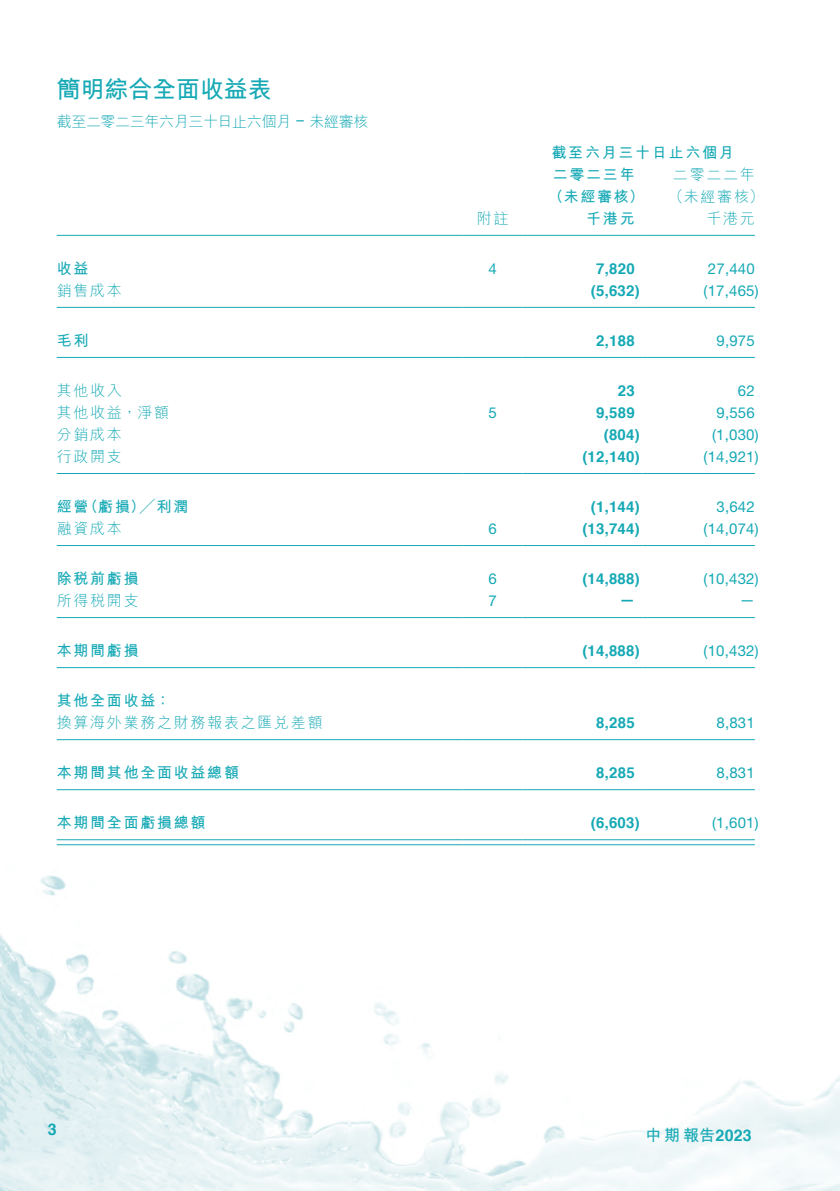
<style>
.page{position:relative;width:840px;height:1191px;background:#fff}
.page>*{position:absolute;margin:0;border:0;box-sizing:border-box;transform-origin:0 0}
.t1{font:700 24px "M Hei HK";letter-spacing:-.005em;color:#15a9b5}
.t2{font:700 16px "M Hei HK";color:#15a9b5}
.t3{font:700 16px "Helvetica";color:#15a9b5}
._01_Body_Text{font:15px "Helvetica Neue LT Std";letter-spacing:.015em;color:#15a9b5}
._01_Body_Text-2{font:700 15px "Helvetica";letter-spacing:.015em;color:#15a9b5}
._15_Table_Stub{font:700 15px "M Hei HK";letter-spacing:.115em;color:#15a9b5}
._15_Table_Stub-2{font:300 15px "M Hei HK";letter-spacing:.115em;color:#15a9b5}
._01_Body_Text-3{font:700 15px "M Hei HK";letter-spacing:.115em;color:#15a9b5}
._15_Table_Stub-3{font:300 15px "M Hei HK";letter-spacing:-.025em;color:#15a9b5}
._01_Body_Text-4{font:300 15px "M Hei HK";letter-spacing:.115em;color:#15a9b5}
.s1{font-family:"Helvetica Neue LT Std";font-weight:400}
.s2{font-family:"Helvetica"}
</style>
<div class="page">
<img style="left:0;top:739px;width:839px;height:452px">
<hr style="left:57px;top:235px;width:405px;height:1px;background:#15a9b5">
<hr style="left:462px;top:235px;width:60px;height:1px;background:#15a9b5">
<hr style="left:522px;top:235px;width:120px;height:1px;background:#15a9b5">
<hr style="left:642px;top:235px;width:112px;height:1px;background:#15a9b5">
<hr style="left:57px;top:307px;width:405px;height:1px;background:#15a9b5">
<hr style="left:462px;top:307px;width:60px;height:1px;background:#15a9b5">
<hr style="left:522px;top:307px;width:120px;height:1px;background:#15a9b5">
<hr style="left:642px;top:307px;width:112px;height:1px;background:#15a9b5">
<hr style="left:57px;top:357px;width:405px;height:1px;background:#15a9b5">
<hr style="left:462px;top:357px;width:60px;height:1px;background:#15a9b5">
<hr style="left:522px;top:357px;width:120px;height:1px;background:#15a9b5">
<hr style="left:642px;top:357px;width:112px;height:1px;background:#15a9b5">
<hr style="left:57px;top:473px;width:405px;height:1px;background:#15a9b5">
<hr style="left:462px;top:473px;width:60px;height:1px;background:#15a9b5">
<hr style="left:522px;top:473px;width:120px;height:1px;background:#15a9b5">
<hr style="left:642px;top:473px;width:112px;height:1px;background:#15a9b5">
<hr style="left:57px;top:545px;width:405px;height:1px;background:#15a9b5">
<hr style="left:462px;top:545px;width:60px;height:1px;background:#15a9b5">
<hr style="left:522px;top:545px;width:120px;height:1px;background:#15a9b5">
<hr style="left:642px;top:545px;width:112px;height:1px;background:#15a9b5">
<hr style="left:57px;top:617px;width:405px;height:1px;background:#15a9b5">
<hr style="left:462px;top:617px;width:60px;height:1px;background:#15a9b5">
<hr style="left:522px;top:617px;width:120px;height:1px;background:#15a9b5">
<hr style="left:642px;top:617px;width:112px;height:1px;background:#15a9b5">
<hr style="left:57px;top:667px;width:405px;height:1px;background:#15a9b5">
<hr style="left:462px;top:667px;width:60px;height:1px;background:#15a9b5">
<hr style="left:522px;top:667px;width:120px;height:1px;background:#15a9b5">
<hr style="left:642px;top:667px;width:112px;height:1px;background:#15a9b5">
<hr style="left:57px;top:739px;width:405px;height:1px;background:#15a9b5">
<hr style="left:462px;top:739px;width:60px;height:1px;background:#15a9b5">
<hr style="left:522px;top:739px;width:120px;height:1px;background:#15a9b5">
<hr style="left:642px;top:739px;width:112px;height:1px;background:#15a9b5">
<hr style="left:57px;top:789px;width:405px;height:1px;background:#15a9b5">
<hr style="left:462px;top:789px;width:60px;height:1px;background:#15a9b5">
<hr style="left:522px;top:789px;width:120px;height:1px;background:#15a9b5">
<hr style="left:642px;top:789px;width:112px;height:1px;background:#15a9b5">
<hr style="left:57px;top:839px;width:405px;height:1px;background:#15a9b5">
<hr style="left:57px;top:844px;width:405px;height:1px;background:#15a9b5">
<hr style="left:462px;top:839px;width:60px;height:1px;background:#15a9b5">
<hr style="left:462px;top:844px;width:60px;height:1px;background:#15a9b5">
<hr style="left:522px;top:839px;width:120px;height:1px;background:#15a9b5">
<hr style="left:522px;top:844px;width:120px;height:1px;background:#15a9b5">
<hr style="left:642px;top:839px;width:112px;height:1px;background:#15a9b5">
<hr style="left:642px;top:844px;width:112px;height:1px;background:#15a9b5">
<h1 class="t1" style="left:57px;top:72px;width:216px">簡明綜合全面收益表</h1>
<p class="_15_Table_Stub-3" style="left:57px;top:113px;width:313px">截至二零二三年六月三十日止六個月 <span class="s1">–</span> 未經審核</p>
<p class="_01_Body_Text-3" style="left:551px;top:141px;width:184px">截至六月三十日止六個月</p>
<p class="_01_Body_Text-3" style="left:552px;top:163px;width:83px">二零二三年</p>
<p class="_01_Body_Text-4" style="left:672px;top:167px;width:83px">二零二二年</p>
<p class="_01_Body_Text-3" style="left:548px;top:185px;width:97px">（未經審核）</p>
<p class="_01_Body_Text-4" style="left:668px;top:189px;width:97px">（未經審核）</p>
<p class="_01_Body_Text-4" style="left:476px;top:211px;width:33px">附註</p>
<p class="_01_Body_Text-3" style="left:586px;top:207px;width:50px">千港元</p>
<p class="_01_Body_Text-4" style="left:706px;top:211px;width:50px">千港元</p>
<p class="_15_Table_Stub" style="left:57px;top:257px;width:33px">收益</p>
<p class="_01_Body_Text" style="left:488px;top:260px;width:10px">4</p>
<p class="_01_Body_Text-2" style="left:596px;top:256px;width:40px">7,820</p>
<p class="_01_Body_Text" style="left:707px;top:260px;width:48px">27,440</p>
<p class="_15_Table_Stub-2" style="left:57px;top:283px;width:67px">銷售成本</p>
<p class="_01_Body_Text-2" style="left:590px;top:278px;width:50px">(5,632)</p>
<p class="_01_Body_Text" style="left:703px;top:282px;width:57px">(17,465)</p>
<p class="_15_Table_Stub" style="left:57px;top:329px;width:33px">毛利</p>
<p class="_01_Body_Text-2" style="left:596px;top:328px;width:40px">2,188</p>
<p class="_01_Body_Text" style="left:716px;top:332px;width:40px">9,975</p>
<p class="_15_Table_Stub-2" style="left:57px;top:383px;width:67px">其他收入</p>
<p class="_01_Body_Text-2" style="left:617px;top:379px;width:18px">23</p>
<p class="_01_Body_Text" style="left:737px;top:382px;width:18px">62</p>
<p class="_15_Table_Stub-2" style="left:57px;top:405px;width:114px">其他收益，淨額</p>
<p class="_01_Body_Text" style="left:488px;top:404px;width:10px">5</p>
<p class="_01_Body_Text-2" style="left:596px;top:401px;width:40px">9,589</p>
<p class="_01_Body_Text" style="left:716px;top:404px;width:40px">9,556</p>
<p class="_15_Table_Stub-2" style="left:57px;top:427px;width:67px">分銷成本</p>
<p class="_01_Body_Text-2" style="left:603px;top:423px;width:37px">(804)</p>
<p class="_01_Body_Text" style="left:711px;top:426px;width:48px">(1,030)</p>
<p class="_15_Table_Stub-2" style="left:57px;top:449px;width:67px">行政開支</p>
<p class="_01_Body_Text-2" style="left:582px;top:445px;width:59px">(12,140)</p>
<p class="_01_Body_Text" style="left:703px;top:448px;width:57px">(14,921)</p>
<p class="_15_Table_Stub" style="left:57px;top:495px;width:133px">經營（虧損）╱利潤</p>
<p class="_01_Body_Text-2" style="left:590px;top:495px;width:50px">(1,144)</p>
<p class="_01_Body_Text" style="left:716px;top:498px;width:40px">3,642</p>
<p class="_15_Table_Stub-2" style="left:57px;top:521px;width:67px">融資成本</p>
<p class="_01_Body_Text" style="left:488px;top:520px;width:10px">6</p>
<p class="_01_Body_Text-2" style="left:582px;top:517px;width:59px">(13,744)</p>
<p class="_01_Body_Text" style="left:703px;top:520px;width:57px">(14,074)</p>
<p class="_15_Table_Stub" style="left:57px;top:568px;width:83px">除稅前虧損</p>
<p class="_01_Body_Text" style="left:488px;top:570px;width:10px">6</p>
<p class="_01_Body_Text-2" style="left:582px;top:567px;width:59px">(14,888)</p>
<p class="_01_Body_Text" style="left:703px;top:570px;width:57px">(10,432)</p>
<p class="_15_Table_Stub-2" style="left:57px;top:593px;width:83px">所得稅開支</p>
<p class="_01_Body_Text" style="left:488px;top:592px;width:10px">7</p>
<p class="_01_Body_Text-2" style="left:619px;top:587px;width:16px">—</p>
<p class="_01_Body_Text" style="left:739px;top:590px;width:16px">—</p>
<p class="_15_Table_Stub" style="left:57px;top:640px;width:83px">本期間虧損</p>
<p class="_01_Body_Text-2" style="left:582px;top:639px;width:59px">(14,888)</p>
<p class="_01_Body_Text" style="left:703px;top:642px;width:57px">(10,432)</p>
<p class="_15_Table_Stub" style="left:57px;top:690px;width:115px">其他全面收益：</p>
<p class="_15_Table_Stub-2" style="left:57px;top:715px;width:267px">換算海外業務之財務報表之匯兌差額</p>
<p class="_01_Body_Text-2" style="left:596px;top:711px;width:40px">8,285</p>
<p class="_01_Body_Text" style="left:716px;top:714px;width:40px">8,831</p>
<p class="_15_Table_Stub" style="left:57px;top:762px;width:184px">本期間其他全面收益總額</p>
<p class="_01_Body_Text-2" style="left:596px;top:761px;width:40px">8,285</p>
<p class="_01_Body_Text" style="left:716px;top:764px;width:40px">8,831</p>
<p class="_15_Table_Stub" style="left:57px;top:812px;width:150px">本期間全面虧損總額</p>
<p class="_01_Body_Text-2" style="left:590px;top:811px;width:50px">(6,603)</p>
<p class="_01_Body_Text" style="left:711px;top:814px;width:48px">(1,601)</p>
<p class="t3" style="left:48px;top:1116px;width:10px">3</p>
<p class="t2" style="left:645px;top:1123px;width:108px">中期報告<span class="s2">2023</span></p>
</div>
